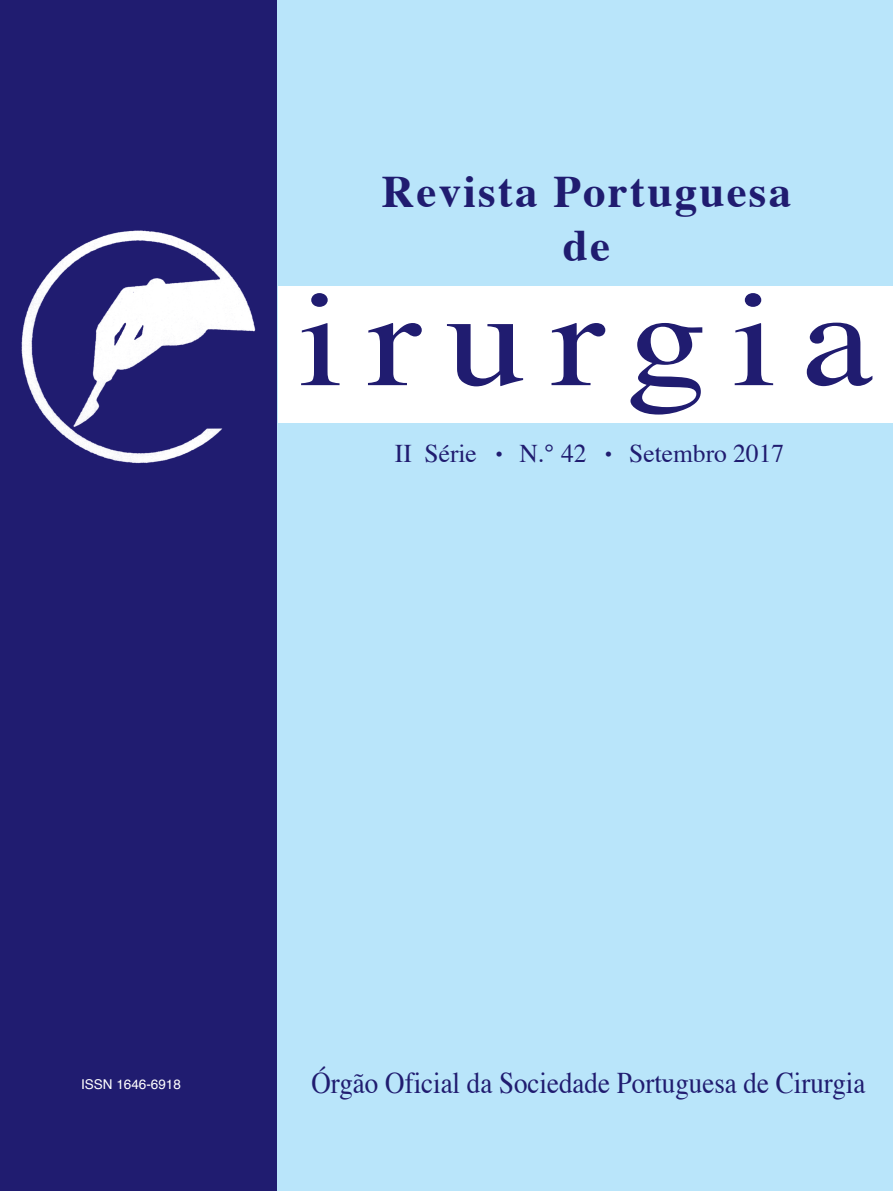
<style>
.page{position:relative;width:893px;height:1191px;background:#b9e5fa}
.page>*{position:absolute;margin:0;border:0;box-sizing:border-box;transform-origin:0 0}
.t1{font:135px "Times";letter-spacing:.15em;color:#201c70;scale:1.2 1}
.t2{font:700 45px/54px "Times";letter-spacing:.05em;color:#201c70;text-align:center}
.t3{font:30px "Times";color:#201c70;scale:.9 1}
.t4{font:25.5px "Times";color:#201c70}
.t5{font:13.5px "Helvetica";color:#fff}
.s1{font-size:18px}
</style>
<div class="page">
<div style="left:278px;top:286px;width:615px;height:136px;background:#fff"></div>
<div style="left:0;top:0;width:276px;height:1191px;background:#201c70"></div>
<img style="left:21px;top:230px;width:235px;height:234px">
<h2 class="t2" style="left:382px;top:168px;width:411px">Revista Portuguesa de</h2>
<h1 class="t1" style="left:298px;top:284px;width:480px">irurgia</h1>
<p class="t4" style="left:395px;top:442px;width:391px">II Série <span class="s1">•</span> N.° 42 <span class="s1">•</span> Setembro 2017</p>
<p class="t5" style="left:81px;top:1078px;width:101px">ISSN 1646-6918</p>
<p class="t3" style="left:311px;top:1070px;width:617px">Órgão Oficial da Sociedade Portuguesa de Cirurgia</p>
</div>
